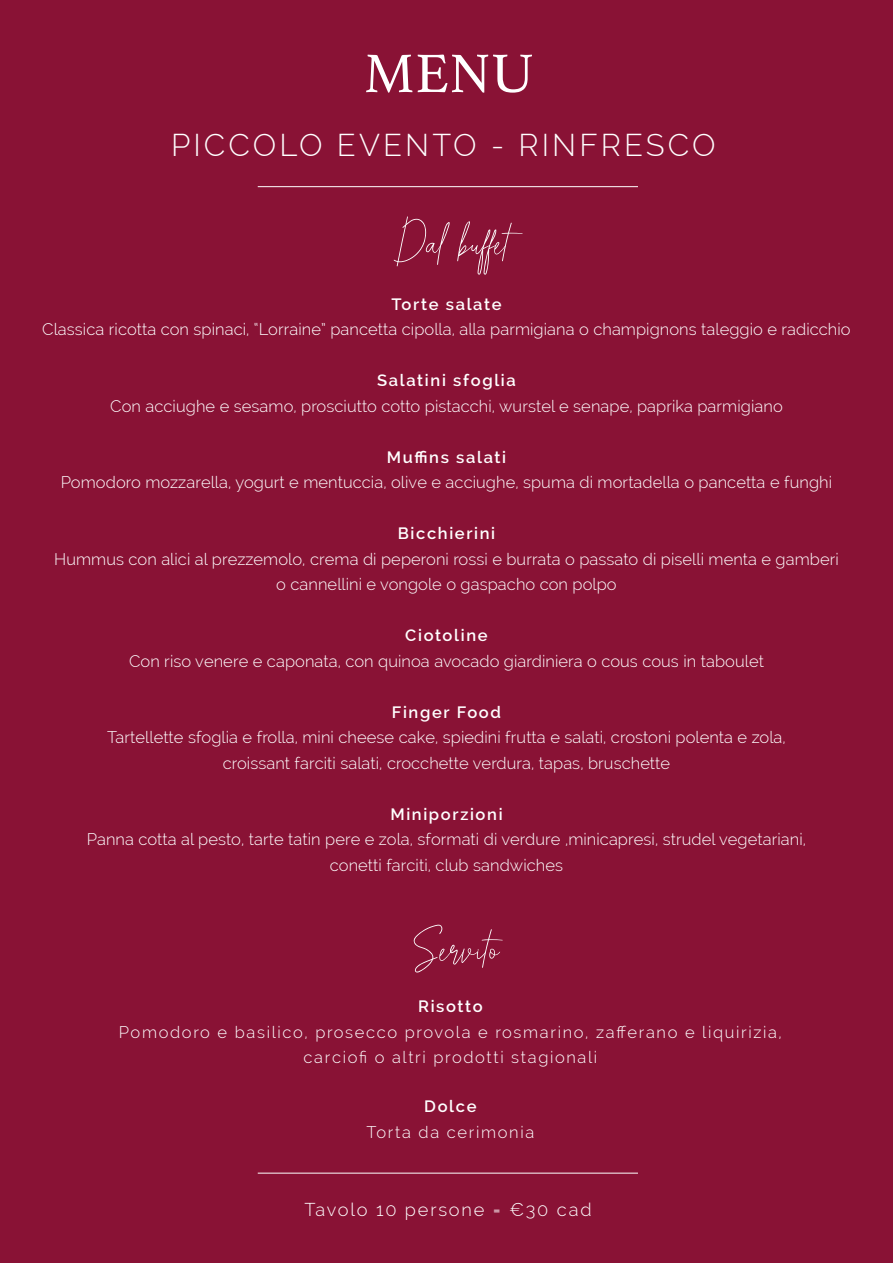
<style>
.page{position:relative;width:893px;height:1263px;background:#891235}
.page>*{position:absolute;margin:0;border:0;box-sizing:border-box;transform-origin:0 0}
.t1{font:57px "Athelas";color:#fff}
.t2{font:56.1px "Alexander Lettering";color:#fff}
.t3{font:300 30.9px "Raleway";letter-spacing:.1em;color:#fff}
.t4{font:300 18.3px "Raleway";letter-spacing:.1em;color:#fff}
.t5{font:300 16.5px/25.5px "Raleway";letter-spacing:.005em;color:#fff;text-align:center}
.t6{font:300 16.5px/25.5px "Raleway";letter-spacing:.1em;color:#fff;text-align:center}
.t7{font:600 16.5px "Raleway";letter-spacing:.1em;color:#fff}
</style>
<div class="page">
<hr style="left:258px;top:1173px;width:380px;height:1px;background:#fff">
<hr style="left:258px;top:186px;width:380px;height:1px;background:#fff">
<h1 class="t1" style="left:364px;top:28px;width:172px">MENU</h1>
<h3 class="t3" style="left:171px;top:127px;width:546px">PICCOLO EVENTO - RINFRESCO</h3>
<h2 class="t2" style="left:394px;top:209px;width:117px">Dal buffet</h2>
<p class="t7" style="left:391px;top:294px;width:112px">Torte salate</p>
<p class="t5" style="left:42px;top:316px;width:810px">Classica ricotta con spinaci, “Lorraine” pancetta cipolla, alla parmigiana o champignons taleggio e radicchio</p>
<p class="t7" style="left:377px;top:371px;width:140px">Salatini sfoglia</p>
<p class="t5" style="left:110px;top:393px;width:674px">Con acciughe e sesamo, prosciutto cotto pistacchi, wurstel e senape, paprika parmigiano</p>
<p class="t7" style="left:387px;top:447px;width:121px">Muffins salati</p>
<p class="t5" style="left:61px;top:469px;width:773px">Pomodoro mozzarella, yogurt e mentuccia, olive e acciughe, spuma di mortadella o pancetta e funghi</p>
<p class="t7" style="left:398px;top:524px;width:99px">Bicchierini</p>
<p class="t5" style="left:54px;top:546px;width:786px">Hummus con alici al prezzemolo, crema di peperoni rossi e burrata o passato di piselli menta e gamberi o cannellini e vongole o gaspacho con polpo</p>
<p class="t7" style="left:405px;top:626px;width:84px">Ciotoline</p>
<p class="t5" style="left:129px;top:648px;width:636px">Con riso venere e caponata, con quinoa avocado giardiniera o cous cous in taboulet</p>
<p class="t7" style="left:392px;top:702px;width:111px">Finger Food</p>
<p class="t5" style="left:107px;top:724px;width:680px">Tartellette sfoglia e frolla, mini cheese cake, spiedini frutta e salati, crostoni polenta e zola, croissant farciti salati, crocchette verdura, tapas, bruschette</p>
<p class="t7" style="left:390px;top:804px;width:114px">Miniporzioni</p>
<p class="t5" style="left:87px;top:826px;width:721px">Panna cotta al pesto, tarte tatin pere e zola, sformati di verdure ,minicapresi, strudel vegetariani, conetti farciti, club sandwiches</p>
<h2 class="t2" style="left:414px;top:916px;width:88px">Servito</h2>
<p class="t7" style="left:418px;top:997px;width:66px">Risotto</p>
<p class="t6" style="left:119px;top:1019px;width:664px">Pomodoro e basilico, prosecco provola e rosmarino, zafferano e liquirizia, carciofi o altri prodotti stagionali</p>
<p class="t7" style="left:424px;top:1097px;width:54px">Dolce</p>
<p class="t6" style="left:367px;top:1119px;width:169px">Torta da cerimonia</p>
<p class="t4" style="left:304px;top:1199px;width:289px">Tavolo 10 persone = €30 cad</p>
</div>
